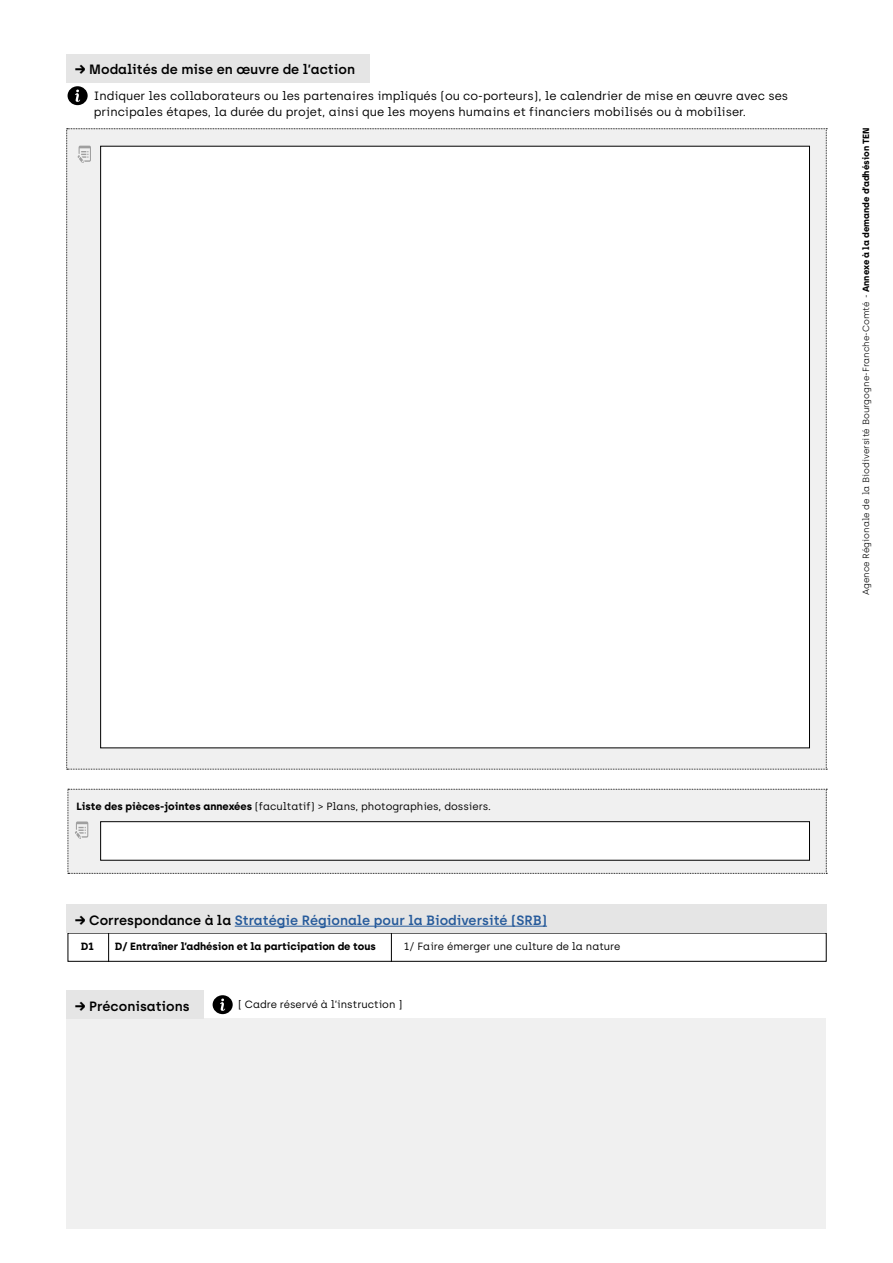
<style>
.page{position:relative;width:893px;height:1263px;background:#fff}
.page>*{position:absolute;margin:0;border:0;box-sizing:border-box;transform-origin:0 0}
.t1{font:600 13.5px "Archia";color:#275b9b}
.t2{font:600 13.5px "Archia";color:#000}
.t3{font:12px/16.5px "Archia";color:#000}
.t4{font:10.5px "Archia";color:#000}
.t5{font:700 10.5px "Archia";color:#000}
.t6{font:300 9px "Archia";color:#000}
.s1{font-weight:700}
.s2{font-weight:700;color:#000}
.s3{color:#000}
</style>
<div class="page">
<div style="left:67px;top:1019px;width:759px;height:210px;background:#f0f0f0"></div>
<div style="left:66px;top:54px;width:304px;height:28px;background:#e5e5e5"></div>
<svg style="left:68px;top:86px;width:20px;height:19px"></svg>
<div style="left:66px;top:990px;width:138px;height:29px;background:#e5e5e5"></div>
<svg style="left:66px;top:128px;width:761px;height:642px"></svg>
<hr style="left:391px;top:932px;width:1px;height:30px;background:#000">
<hr style="left:108px;top:932px;width:1px;height:30px;background:#000">
<svg style="left:213px;top:995px;width:20px;height:19px"></svg>
<div style="left:101px;top:146px;width:708px;height:602px;background:#fff"></div>
<div style="left:66px;top:904px;width:761px;height:29px;background:#e5e5e5"></div>
<hr style="left:235px;top:926px;width:312px;height:1px;background:#275b9b">
<svg style="left:68px;top:789px;width:759px;height:85px"></svg>
<div style="left:101px;top:822px;width:708px;height:38px;background:#fff"></div>
<div style="left:100px;top:821px;width:710px;height:39px;border:1px solid #000"></div>
<p class="t2" style="left:75px;top:61px;width:282px"><span class="s1">→</span> Modalités de mise en œuvre de l’action</p>
<p class="t3" style="left:94px;top:87px;width:696px">Indiquer les collaborateurs ou les partenaires impliqués (ou co-porteurs), le calendrier de mise en œuvre avec ses principales étapes, la durée du projet, ainsi que les moyens humains et financiers mobilisés ou à mobiliser.</p>
<p class="t6" style="left:861px;top:595px;width:469px;rotate:-90deg">Agence Régionale de la Biodiversité Bourgogne-Franche-Comté - <span class="s1">Annexe à la demande d’adhésion TEN</span></p>
<p class="t4" style="left:77px;top:800px;width:416px"><span class="s1">Liste des pièces-jointes annexées</span> (facultatif) &gt; Plans, photographies, dossiers.</p>
<p class="t1" style="left:75px;top:912px;width:474px"><span class="s2">→</span> <span class="s3">Correspondance à la</span> Stratégie Régionale pour la Biodiversité (SRB)</p>
<p class="t5" style="left:81px;top:940px;width:14px">D1</p>
<p class="t5" style="left:115px;top:940px;width:263px">D/ Entraîner l’adhésion et la participation de tous</p>
<p class="t4" style="left:404px;top:940px;width:218px">1/ Faire émerger une culture de la nature</p>
<p class="t2" style="left:75px;top:998px;width:116px"><span class="s1">→</span> Préconisations</p>
<p class="t4" style="left:238px;top:998px;width:166px">[ Cadre réservé à l’instruction ]</p>
</div>
